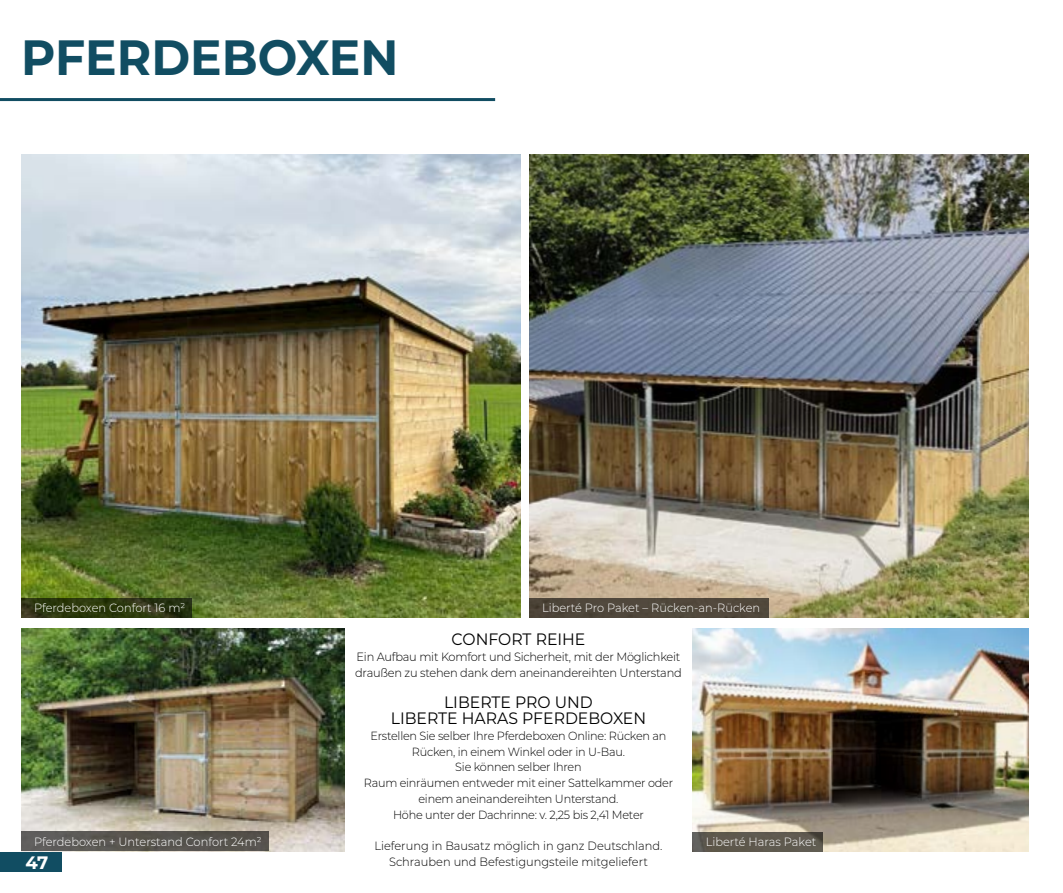
<style>
.page{position:relative;width:1063px;height:893px;background:#fff}
.page>*{position:absolute;margin:0;border:0;box-sizing:border-box;transform-origin:0 0}
.t1{font:700 49.5px "Montserrat";color:#114d62;scale:.95 1}
.t2{font:700 18px "Montserrat";color:#fff}
.t3{font:16.5px/15.8px "Montserrat";color:#000;text-align:center;scale:.95 1}
.t4{font:300 12px "Montserrat";color:#fff;scale:.95 1}
.t5{font:300 12px/15.8px "Montserrat";letter-spacing:-.02em;color:#000;scale:.95 1}
.t6{font:300 12px/15.8px "Montserrat";color:#000;text-align:center;scale:.95 1}
.t7{font:300 11.85px/15.8px "Montserrat";letter-spacing:-.02em;color:#000;text-align:center;scale:.95 1}
</style>
<div class="page">
<img style="left:21px;top:154px;width:500px;height:464px">
<img style="left:529px;top:154px;width:500px;height:464px">
<img style="left:21px;top:628px;width:323px;height:223px">
<img style="left:693px;top:628px;width:336px;height:223px">
<svg style="left:21px;top:598px;width:171px;height:20px;background:#2c3610"></svg>
<div style="left:21px;top:831px;width:248px;height:20px;background:linear-gradient(to right,#5e5d5a,#535049)"></div>
<svg style="left:693px;top:832px;width:130px;height:20px;background:#5d584e"></svg>
<div style="left:529px;top:598px;width:240px;height:19px;background:#50483c"></div>
<hr style="left:0;top:98px;width:495px;height:3px;background:#114d62">
<div style="left:0;top:852px;width:62px;height:20px;background:#114d62"></div>
<h1 class="t1" style="left:21px;top:25px;width:398px">PFERDEBOXEN</h1>
<p class="t4" style="left:542px;top:600px;width:231px">Liberté Pro Paket – Rücken-an-Rücken</p>
<h3 class="t3" style="left:452px;top:631px;width:142px">CONFORT REIHE</h3>
<p class="t5" style="left:355px;top:649px;width:346px">Ein Aufbau mit Komfort und Sicherheit, mit der Möglichkeit draußen zu stehen dank dem aneinandereihten Unterstand</p>
<h3 class="t3" style="left:391px;top:694px;width:270px">LIBERTE PRO UND<br>LIBERTE HARAS PFERDEBOXEN</h3>
<p class="t7" style="left:364px;top:727px;width:327px">Erstellen Sie selber Ihre Pferdeboxen Online: Rücken an Rücken, in einem Winkel oder in U-Bau.<br>Sie können selber Ihren<br>Raum einräumen entweder mit einer Sattelkammer oder einem aneinandereihten Unterstand.<br>Höhe unter der Dachrinne: v. 2,25 bis 2,41 Meter</p>
<p class="t6" style="left:374px;top:838px;width:305px">Lieferung in Bausatz möglich in ganz Deutschland.<br>Schrauben und Befestigungsteile mitgeliefert</p>
<p class="t4" style="left:34px;top:600px;width:161px">Pferdeboxen Confort 16 m²</p>
<p class="t4" style="left:34px;top:833px;width:241px">Pferdeboxen + Unterstand Confort 24m²</p>
<p class="t4" style="left:706px;top:834px;width:118px">Liberté Haras Paket</p>
<h2 class="t2" style="left:26px;top:850px;width:24px">47</h2>
</div>
